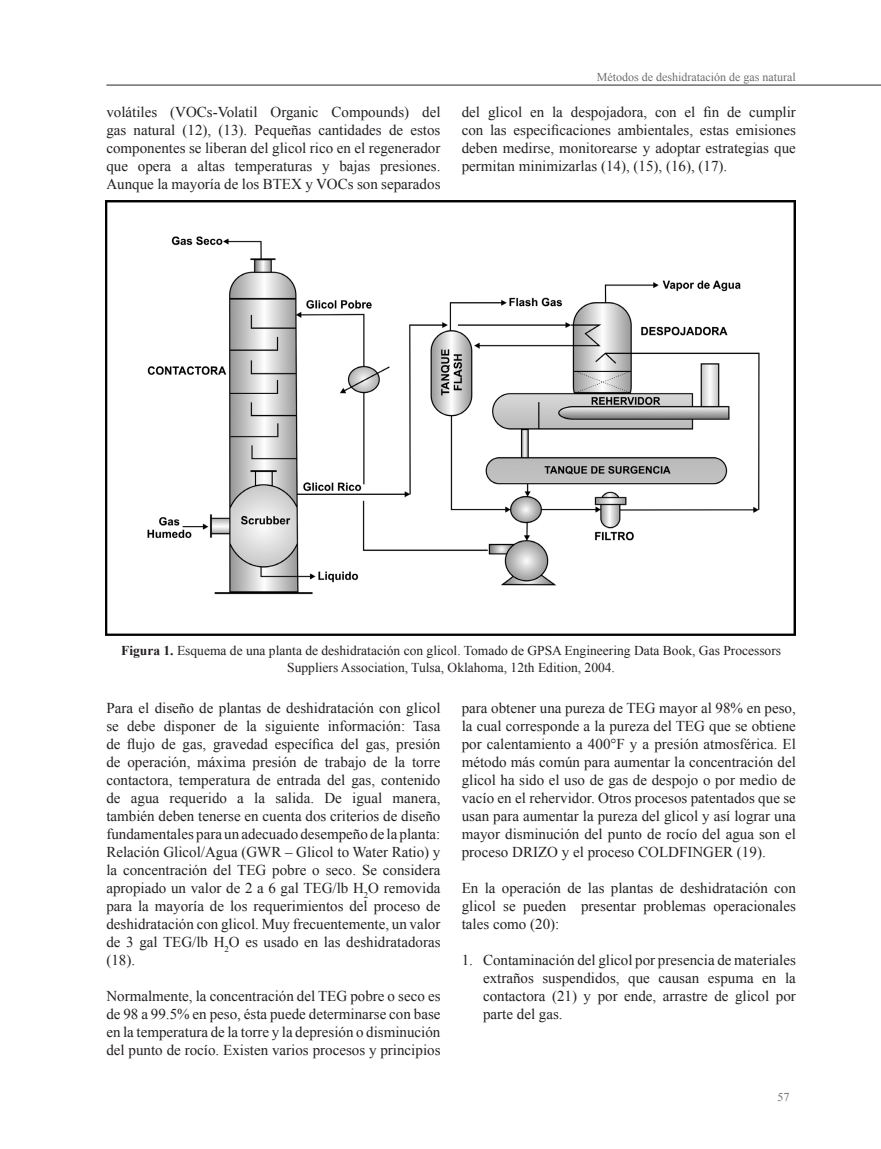
<style>
.page{position:relative;width:881px;height:1149px;background:#fff}
.page>*{position:absolute;margin:0;border:0;box-sizing:border-box;transform-origin:0 0}
.Basico_Tabulado{font:15px/18px "Times New Roman";color:#231f20;text-align:justify}
.Pie_de_foto{font:13.5px/16.2px "Times New Roman";color:#231f20;text-align:center}
.TITULOS_ARTICULOS{font:12px "Times New Roman";color:#6c6d70}
.s1{font-weight:700}
</style>
<div class="page">
<hr style="left:106px;top:84px;width:774px;height:2px;background:#6c6d70">
<img style="left:105px;top:200px;width:690px;height:435px">
<p class="TITULOS_ARTICULOS" style="left:596px;top:69px;width:200px">Métodos de deshidratación de gas natural</p>
<p class="Basico_Tabulado" style="left:106px;top:102px;width:335px">volátiles (VOCs-Volatil Organic Compounds) del gas natural (12), (13). Pequeñas cantidades de estos componentes se liberan del glicol rico en el regenerador que opera a altas temperaturas y bajas presiones.<br>Aunque la mayoría de los BTEX y VOCs son separados</p>
<p class="Basico_Tabulado" style="left:461px;top:102px;width:335px">del glicol en la despojadora, con el fin de cumplir con las especificaciones ambientales, estas emisiones deben medirse, monitorearse y adoptar estrategias que permitan minimizarlas (14), (15), (16), (17).</p>
<p class="Pie_de_foto" style="left:121px;top:642px;width:661px"><span class="s1">Figura 1.</span> Esquema de una planta de deshidratación con glicol. Tomado de GPSA Engineering Data Book, Gas Processors<br>Suppliers Association, Tulsa, Oklahoma, 12th Edition, 2004.</p>
<p class="Basico_Tabulado" style="left:106px;top:698px;width:335px">Para el diseño de plantas de deshidratación con glicol se debe disponer de la siguiente información: Tasa de flujo de gas, gravedad específica del gas, presión de operación, máxima presión de trabajo de la torre contactora, temperatura de entrada del gas, contenido de agua requerido a la salida. De igual manera, también deben tenerse en cuenta dos criterios de diseño fundamentales para un adecuado desempeño de la planta:<br>Relación Glicol/Agua (GWR – Glicol to Water Ratio) y la concentración del TEG pobre o seco. Se considera apropiado un valor de 2 a 6 gal TEG/lb H<sub>2</sub>O removida para la mayoría de los requerimientos del proceso de deshidratación con glicol. Muy frecuentemente, un valor de 3 gal TEG/lb H<sub>2</sub>O es usado en las deshidratadoras (18).</p>
<p class="Basico_Tabulado" style="left:106px;top:986px;width:335px">Normalmente, la concentración del TEG pobre o seco es de 98 a 99.5% en peso, ésta puede determinarse con base en la temperatura de la torre y la depresión o disminución del punto de rocío. Existen varios procesos y principios</p>
<p class="Basico_Tabulado" style="left:461px;top:698px;width:335px">para obtener una pureza de TEG mayor al 98% en peso, la cual corresponde a la pureza del TEG que se obtiene por calentamiento a 400°F y a presión atmosférica. El método más común para aumentar la concentración del glicol ha sido el uso de gas de despojo o por medio de vacío en el rehervidor. Otros procesos patentados que se usan para aumentar la pureza del glicol y así lograr una mayor disminución del punto de rocío del agua son el proceso DRIZO y el proceso COLDFINGER (19).</p>
<p class="Basico_Tabulado" style="left:461px;top:878px;width:335px">En la operación de las plantas de deshidratación con glicol se pueden presentar problemas operacionales tales como (20):</p>
<p class="Basico_Tabulado" style="left:483px;top:950px;width:314px;text-indent:-21px">1. Contaminación del glicol por presencia de materiales extraños suspendidos, que causan espuma en la contactora (21) y por ende, arrastre de glicol por parte del gas.</p>
<p class="TITULOS_ARTICULOS" style="left:777px;top:1088px;width:13px">57</p>
</div>
